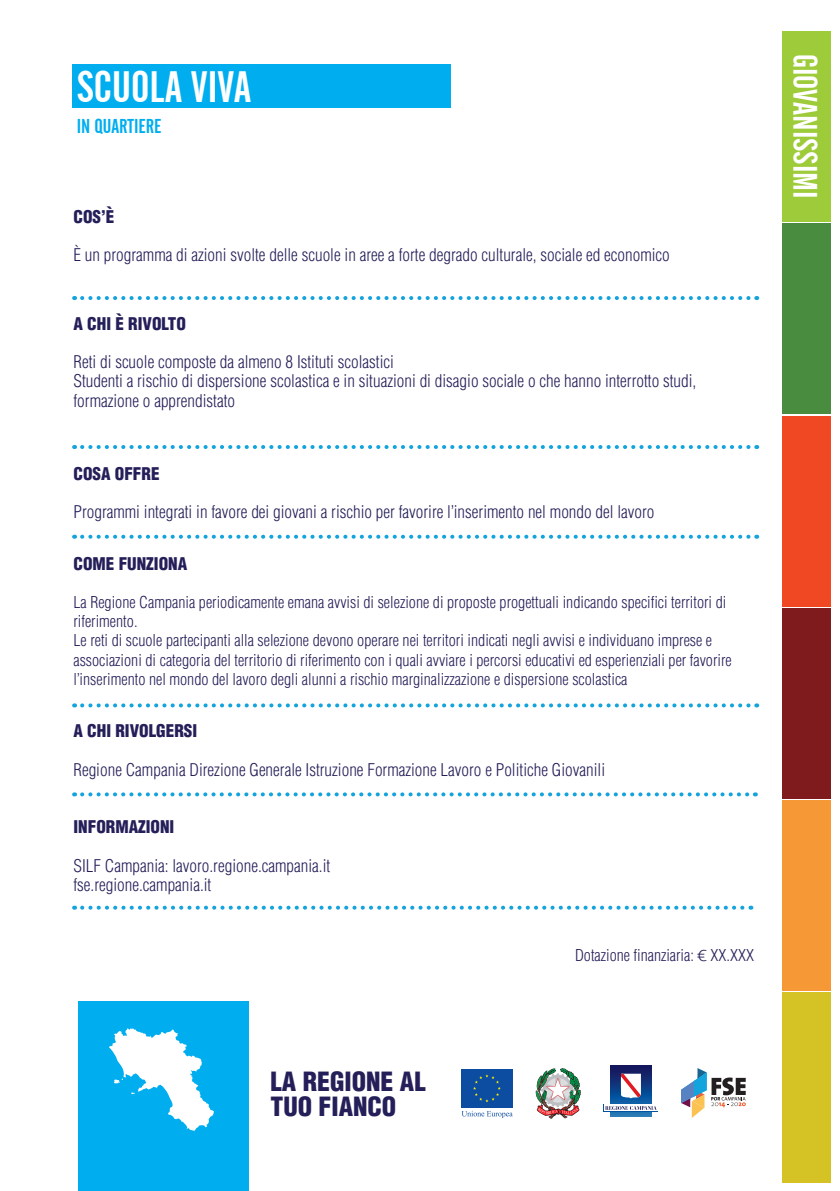
<style>
.page{position:relative;width:840px;height:1191px;background:#fff}
.page>*{position:absolute;margin:0;border:0;box-sizing:border-box;transform-origin:0 0}
.t1{font:43.8px "Alternate Gothic No 2 BT";color:#fff}
.t2{font:33.8px "Alternate Gothic No 2 BT";color:#fff}
.t3{font:900 condensed 25.8px/25.4px "Helvetica";color:#241f59}
.t4{font:20px "Alternate Gothic No 2 BT";color:#00aeef}
.t5{font:300 condensed 17.2px/19.2px "Helvetica";color:#241f59}
.t6{font:900 condensed 17.2px "Helvetica";color:#241f59}
.t7{font:300 condensed 16px/19.2px "Helvetica";color:#241f59}
.s1{font-family:"Catamaran";font-stretch:normal}
</style>
<div class="page">
<svg style="left:610px;top:1066px;width:40px;height:50px"></svg>
<div style="left:603px;top:1104px;width:54px;height:7px;background:#fff"></div>
<svg style="left:605px;top:1106px;width:51px;height:4px"></svg>
<svg style="left:620px;top:1073px;width:20px;height:25px"></svg>
<div style="left:78px;top:1001px;width:171px;height:190px;background:#00aeef"></div>
<svg style="left:109px;top:1028px;width:105px;height:103px"></svg>
<svg style="left:535px;top:1068px;width:45px;height:50px"></svg>
<div style="left:461px;top:1068px;width:51px;height:39px;background:#0d4da1"></div>
<svg style="left:461px;top:1110px;width:51px;height:8px"></svg>
<svg style="left:473px;top:1074px;width:27px;height:28px"></svg>
<svg style="left:681px;top:1068px;width:64px;height:50px"></svg>
<svg style="left:82px;top:703px;width:674px;height:4px"></svg>
<svg style="left:82px;top:296px;width:674px;height:4px"></svg>
<svg style="left:82px;top:445px;width:674px;height:4px"></svg>
<svg style="left:82px;top:535px;width:674px;height:4px"></svg>
<svg style="left:82px;top:792px;width:673px;height:4px"></svg>
<svg style="left:82px;top:905px;width:669px;height:4px"></svg>
<div style="left:781px;top:224px;width:48px;height:190px;background:#498b3f"></div>
<div style="left:781px;top:608px;width:48px;height:190px;background:#7f1b1d"></div>
<div style="left:781px;top:416px;width:48px;height:190px;background:#f04822"></div>
<div style="left:781px;top:800px;width:48px;height:190px;background:#f79837"></div>
<div style="left:781px;top:992px;width:48px;height:191px;background:#d5c325"></div>
<div style="left:781px;top:31px;width:48px;height:190px;background:#9ecb3a"></div>
<div style="left:72px;top:65px;width:378px;height:43px;background:#00aeef"></div>
<h1 class="t1" style="left:77px;top:63px;width:176px">SCUOLA VIVA</h1>
<p class="t4" style="left:77px;top:114px;width:86px">IN QUARTIERE</p>
<p class="t6" style="left:73px;top:205px;width:42px">COS’È</p>
<p class="t5" style="left:73px;top:245px;width:597px">È un programma di azioni svolte delle scuole in aree a forte degrado culturale, sociale ed economico</p>
<p class="t6" style="left:73px;top:312px;width:114px">A CHI È RIVOLTO</p>
<p class="t5" style="left:73px;top:352px;width:624px">Reti di scuole composte da almeno 8 Istituti scolastici<br>Studenti a rischio di dispersione scolastica e in situazioni di disagio sociale o che hanno interrotto studi, formazione o apprendistato</p>
<p class="t6" style="left:73px;top:463px;width:88px">COSA OFFRE</p>
<p class="t5" style="left:73px;top:502px;width:582px">Programmi integrati in favore dei giovani a rischio per favorire l’inserimento nel mondo del lavoro</p>
<p class="t6" style="left:73px;top:552px;width:115px">COME FUNZIONA</p>
<p class="t7" style="left:73px;top:592px;width:659px">La Regione Campania periodicamente emana avvisi di selezione di proposte progettuali indicando specifici territori di riferimento.<br>Le reti di scuole partecipanti alla selezione devono operare nei territori indicati negli avvisi e individuano imprese e associazioni di categoria del territorio di riferimento con i quali avviare i percorsi educativi ed esperienziali per favorire l’inserimento nel mondo del lavoro degli alunni a rischio marginalizzazione e dispersione scolastica</p>
<p class="t6" style="left:73px;top:720px;width:125px">A CHI RIVOLGERSI</p>
<p class="t5" style="left:73px;top:760px;width:533px">Regione Campania Direzione Generale Istruzione Formazione Lavoro e Politiche Giovanili</p>
<p class="t6" style="left:73px;top:816px;width:102px">INFORMAZIONI</p>
<p class="t5" style="left:73px;top:855px;width:258px">SILF Campania: lavoro.regione.campania.it fse.regione.campania.it</p>
<p class="t7" style="left:574px;top:945px;width:180px">Dotazione finanziaria: <span class="s1">€</span> XX.XXX</p>
<h2 class="t2" style="left:823px;top:54px;width:146px;rotate:90deg">GIOVANISSIMI</h2>
<h3 class="t3" style="left:270px;top:1068px;width:157px">LA REGIONE AL<br>TUO FIANCO</h3>
</div>
